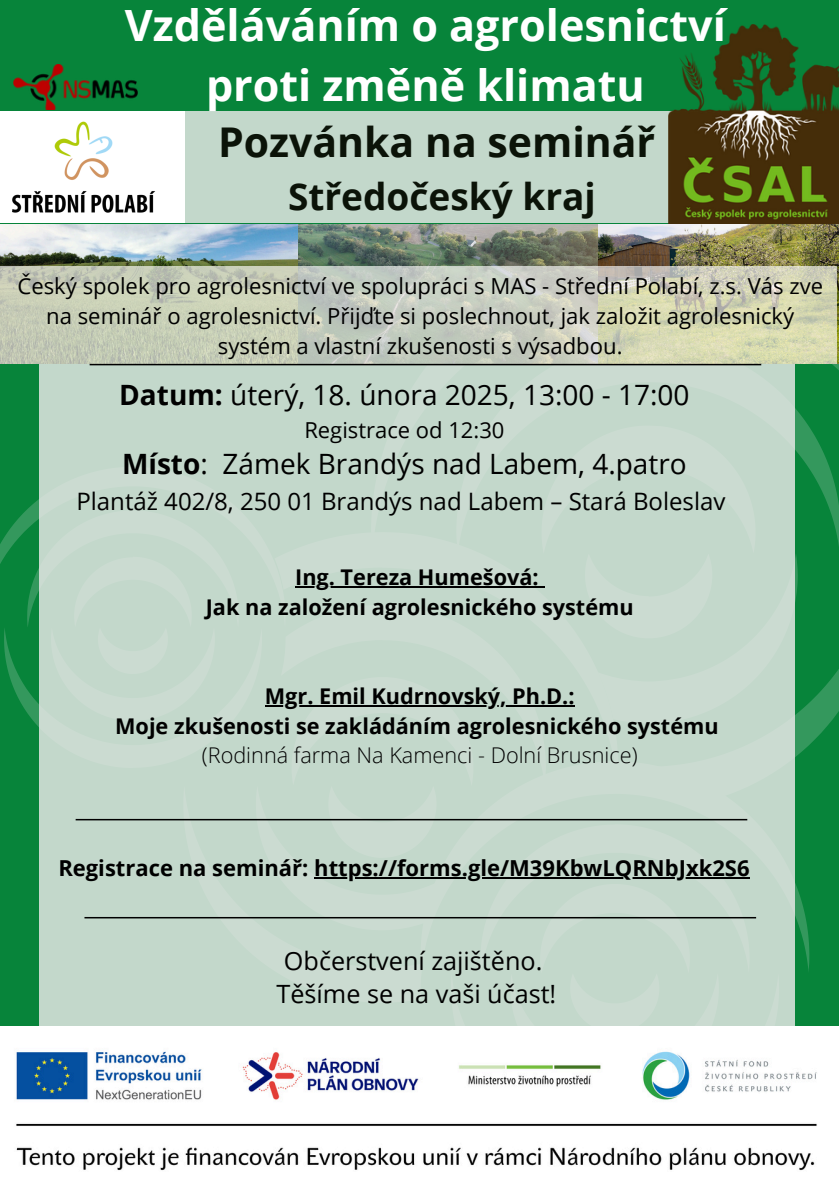
<style>
.page{position:relative;width:839px;height:1191px;background:#fff}
.page>*{position:absolute;margin:0;border:0;box-sizing:border-box;transform-origin:0 0}
.t1{font:700 43px/60px "Open Sans";color:#fff;text-align:center}
.t2{font:700 41px "Open Sans";color:#0b1308}
.t3{font:700 37px "Open Sans";color:#0b1308}
.t4{font:28px "Open Sans";color:#000}
.t5{font:25.2px/34px "Open Sans";color:#000}
.t6{font:24px "Open Sans";color:#000}
.t7{font:22px/30px "Open Sans";color:#000;text-align:center}
.t8{font:700 22px "Open Sans";color:#000}
.t9{font:700 21.6px/29.8px "Open Sans";color:#000;text-align:center}
.s1{font-weight:700}
.s2{font-weight:300}
</style>
<div class="page">
<div style="left:0;top:0;width:838px;height:1191px;background:#07843a"></div>
<svg style="left:794px;top:797px;width:15px;height:229px"></svg>
<svg style="left:4px;top:510px;width:35px;height:217px"></svg>
<svg style="left:794px;top:364px;width:44px;height:176px"></svg>
<svg style="left:794px;top:565px;width:44px;height:232px"></svg>
<img style="left:0;top:224px;width:838px;height:140px">
<div style="left:39px;top:364px;width:755px;height:662px;background:#c3d8cb"></div>
<img style="left:0;top:1026px;width:838px;height:165px">
<hr style="left:295px;top:587px;width:243px;height:1px;background:#000">
<svg style="left:538px;top:426px;width:259px;height:298px"></svg>
<hr style="left:265px;top:705px;width:309px;height:2px;background:#000">
<div style="left:0;top:111px;width:838px;height:112px;background:#c3d8cb"></div>
<hr style="left:76px;top:819px;width:671px;height:1px;background:#000">
<svg style="left:0;top:267px;width:836px;height:97px;background:#c9ceb9"></svg>
<img style="left:668px;top:24px;width:170px;height:200px">
<div style="left:0;top:111px;width:184px;height:112px;background:#fff"></div>
<img style="left:13px;top:64px;width:125px;height:45px">
<hr style="left:84px;top:917px;width:672px;height:1px;background:#000">
<hr style="left:90px;top:364px;width:671px;height:1px;background:#000">
<img style="left:0;top:109px;width:166px;height:117px">
<hr style="left:314px;top:878px;width:435px;height:1px;background:#000">
<h1 class="t1" style="left:125px;top:-6px;width:602px">Vzděláváním o agrolesnictví proti změně klimatu</h1>
<h4 class="t2" style="left:218px;top:114px;width:438px">Pozvánka na seminář</h4>
<h4 class="t3" style="left:288px;top:170px;width:309px">Středočeský kraj</h4>
<p class="t7" style="left:17px;top:270px;width:807px">Český spolek pro agrolesnictví ve spolupráci s MAS - Střední Polabí, z.s. Vás zve na seminář o agrolesnictví. Přijďte si poslechnout, jak založit agrolesnický systém a vlastní zkušenosti s výsadbou.</p>
<p class="t4" style="left:119px;top:375px;width:572px"><span class="s1">Datum:</span> úterý, 18. února 2025, 13:00 - 17:00</p>
<p class="t7" style="left:304px;top:415px;width:202px">Registrace od 12:30</p>
<p class="t4" style="left:122px;top:444px;width:566px"><span class="s1">Místo</span>: Zámek Brandýs nad Labem, 4.patro</p>
<p class="t6" style="left:76px;top:485px;width:650px">Plantáž 402/8, 250 01 Brandýs nad Labem – Stará Boleslav</p>
<p class="t9" style="left:206px;top:562px;width:429px">Ing. Tereza Humešová:<br>Jak na založení agrolesnického systému</p>
<h1 class="t9" style="left:115px;top:681px;width:605px">Mgr. Emil Kudrnovský, Ph.D.:<br>Moje zkušenosti se zakládáním agrolesnického systému <span class="s2">(Rodinná farma Na Kamenci - Dolní Brusnice)</span></h1>
<h2 class="t8" style="left:58px;top:853px;width:692px">Registrace na seminář: https://forms.gle/M39KbwLQRNbJxk2S6</h2>
<p class="t5" style="left:276px;top:943px;width:281px">Občerstvení zajištěno.<br>Těšíme se na vaši účast!</p>
</div>
